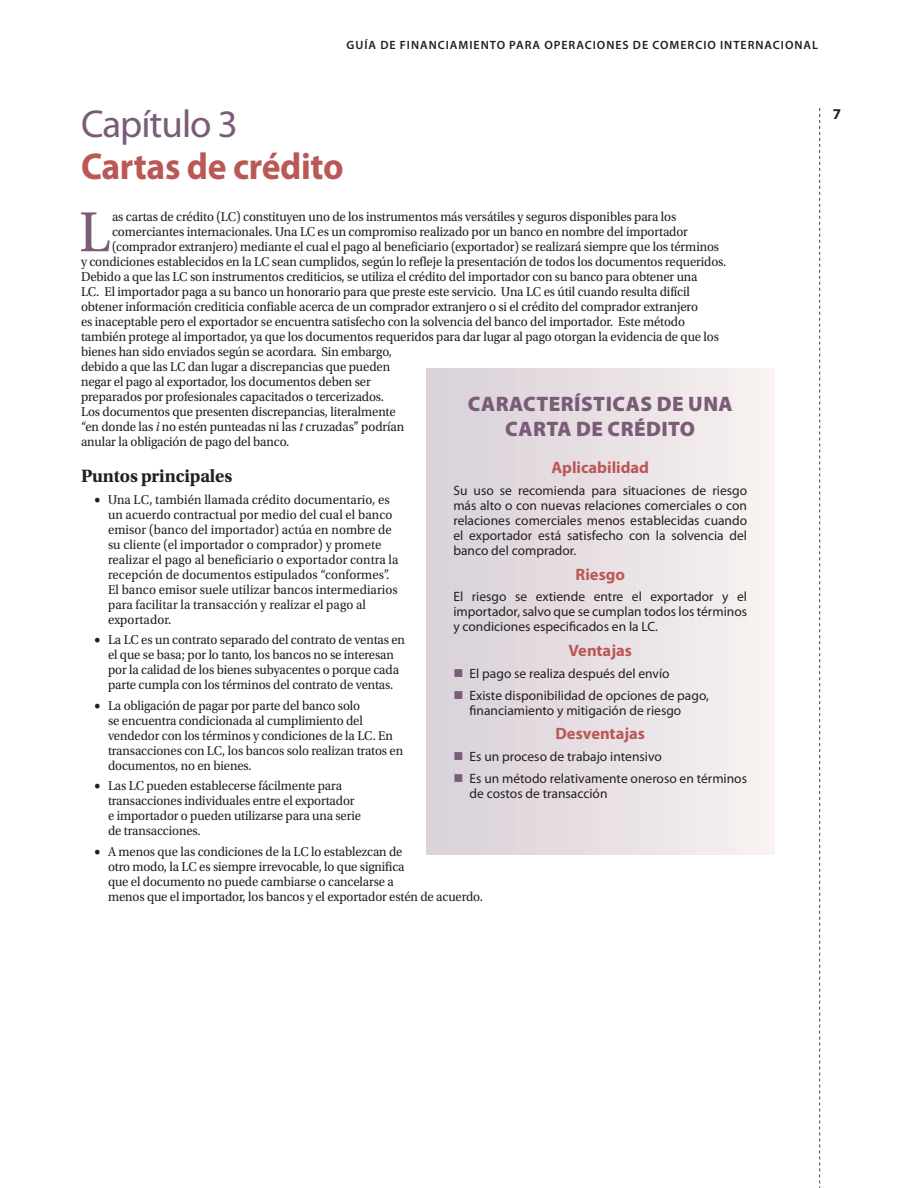
<style>
.page{position:relative;width:918px;height:1188px;background:#fff}
.page>*{position:absolute;margin:0;border:0;box-sizing:border-box;transform-origin:0 0}
.Drop_Cap{font:59.4px "Utopia Std";color:#7a5c79;scale:.95 1}
.Chapter_Number{font:39px "Myriad Pro";letter-spacing:-.025em;color:#7a5c79}
.Chapter_Title{font:700 37.5px "Myriad Pro";letter-spacing:-.01em;color:#ba5856;scale:.95 1}
.t1{font:900 21px/25.2px "Myriad Pro";letter-spacing:.02em;color:#7a5c79;text-align:center}
.Heading_1{font:700 18.75px "Utopia Std";letter-spacing:-.01em;color:#231f20}
.t2{font:700 16.5px "Myriad Pro";color:#ba5856}
.t3{font:700 15px "Myriad Pro";color:#231f20}
.Drop_Cap-2{font:13.5px/15px "Utopia Std";letter-spacing:-.01em;color:#231f20;scale:.95 1}
.t4{font:13.5px/15px "Myriad Pro";color:#231f20;text-align:justify}
.t5{font:600 12px "Myriad Pro";letter-spacing:.08em;color:#231f20}
.s1{font-style:italic}
</style>
<div class="page">
<svg style="left:819px;top:108px;width:1px;height:1080px"></svg>
<div style="left:426px;top:368px;width:348px;height:486px;background:linear-gradient(to right,#d9d0d8,#f8f2f0)"></div>
<svg style="left:455px;top:669px;width:7px;height:8px"></svg>
<svg style="left:455px;top:691px;width:7px;height:8px"></svg>
<svg style="left:455px;top:752px;width:7px;height:8px"></svg>
<svg style="left:455px;top:774px;width:7px;height:8px"></svg>
<p class="t5" style="left:347px;top:37px;width:473px">GUÍA DE FINANCIAMIENTO PARA OPERACIONES DE COMERCIO INTERNACIONAL</p>
<p class="Chapter_Number" style="left:81px;top:100px;width:158px">Capítulo 3</p>
<p class="Chapter_Title" style="left:81px;top:142px;width:278px">Cartas de crédito</p>
<p class="Drop_Cap" style="left:79px;top:200px;width:34px">L</p>
<p class="Drop_Cap-2" style="left:112px;top:210px;width:595px">as cartas de crédito (LC) constituyen uno de los instrumentos más versátiles y seguros disponibles para los</p>
<p class="Drop_Cap-2" style="left:112px;top:225px;width:608px">comerciantes internacionales. Una LC es un compromiso realizado por un banco en nombre del importador</p>
<p class="Drop_Cap-2" style="left:112px;top:240px;width:641px">(comprador extranjero) mediante el cual el pago al beneficiario (exportador) se realizará siempre que los términos</p>
<p class="Drop_Cap-2" style="left:81px;top:255px;width:681px">y condiciones establecidos en la LC sean cumplidos, según lo refleje la presentación de todos los documentos requeridos.</p>
<p class="Drop_Cap-2" style="left:81px;top:270px;width:651px">Debido a que las LC son instrumentos crediticios, se utiliza el crédito del importador con su banco para obtener una</p>
<p class="Drop_Cap-2" style="left:81px;top:285px;width:643px">LC. El importador paga a su banco un honorario para que preste este servicio. Una LC es útil cuando resulta difícil</p>
<p class="Drop_Cap-2" style="left:81px;top:300px;width:651px">obtener información crediticia confiable acerca de un comprador extranjero o si el crédito del comprador extranjero</p>
<p class="Drop_Cap-2" style="left:81px;top:315px;width:637px">es inaceptable pero el exportador se encuentra satisfecho con la solvencia del banco del importador. Este método</p>
<p class="Drop_Cap-2" style="left:81px;top:330px;width:673px">también protege al importador, ya que los documentos requeridos para dar lugar al pago otorgan la evidencia de que los</p>
<p class="Drop_Cap-2" style="left:81px;top:345px;width:329px">bienes han sido enviados según se acordara. Sin embargo,</p>
<p class="Drop_Cap-2" style="left:81px;top:360px;width:327px">debido a que las LC dan lugar a discrepancias que pueden</p>
<p class="Drop_Cap-2" style="left:81px;top:375px;width:307px">negar el pago al exportador, los documentos deben ser</p>
<p class="Drop_Cap-2" style="left:81px;top:390px;width:321px">preparados por profesionales capacitados o tercerizados.</p>
<p class="Drop_Cap-2" style="left:81px;top:405px;width:333px">Los documentos que presenten discrepancias, literalmente</p>
<p class="Drop_Cap-2" style="left:81px;top:420px;width:342px">“en donde las <span class="s1">i</span> no estén punteadas ni las <span class="s1">t</span> cruzadas” podrían</p>
<p class="Drop_Cap-2" style="left:81px;top:435px;width:221px">anular la obligación de pago del banco.</p>
<p class="Heading_1" style="left:81px;top:465px;width:153px">Puntos principales</p>
<p class="Drop_Cap-2" style="left:108px;top:492px;width:307px;text-indent:-14px">• Una LC, también llamada crédito documentario, es un acuerdo contractual por medio del cual el banco emisor (banco del importador) actúa en nombre de su cliente (el importador o comprador) y promete realizar el pago al beneficiario o exportador contra la recepción de documentos estipulados “conformes”.<br>El banco emisor suele utilizar bancos intermediarios para facilitar la transacción y realizar el pago al exportador.</p>
<p class="Drop_Cap-2" style="left:94px;top:633px;width:328px;text-align:center">• La LC es un contrato separado del contrato de ventas en el que se basa; por lo tanto, los bancos no se interesan<br>por la calidad de los bienes subyacentes o porque cada parte cumpla con los términos del contrato de ventas.</p>
<p class="Drop_Cap-2" style="left:108px;top:698px;width:312px;text-indent:-14px">• La obligación de pagar por parte del banco solo<br>se encuentra condicionada al cumplimiento del vendedor con los términos y condiciones de la LC. En transacciones con LC, los bancos solo realizan tratos en documentos, no en bienes.</p>
<p class="Drop_Cap-2" style="left:108px;top:779px;width:268px;text-indent:-14px">• Las LC pueden establecerse fácilmente para transacciones individuales entre el exportador e importador o pueden utilizarse para una serie de transacciones.</p>
<p class="Drop_Cap-2" style="left:108px;top:844px;width:396px;text-indent:-14px">• A menos que las condiciones de la LC lo establezcan de<br>otro modo, la LC es siempre irrevocable, lo que significa<br>que el documento no puede cambiarse o cancelarse a<br>menos que el importador, los bancos y el exportador estén de acuerdo.</p>
<p class="t1" style="left:468px;top:390px;width:266px">CARACTERÍSTICAS DE UNA<br>CARTA DE CRÉDITO</p>
<p class="t2" style="left:551px;top:457px;width:99px">Aplicabilidad</p>
<p class="t4" style="left:453px;top:483px;width:295px">Su uso se recomienda para situaciones de riesgo más alto o con nuevas relaciones comerciales o con relaciones comerciales menos establecidas cuando el exportador está satisfecho con la solvencia del banco del comprador.</p>
<p class="t2" style="left:576px;top:563px;width:51px">Riesgo</p>
<p class="t4" style="left:453px;top:589px;width:295px">El riesgo se extiende entre el exportador y el importador, salvo que se cumplan todos los términos y condiciones especificados en la LC.</p>
<p class="t2" style="left:569px;top:640px;width:65px">Ventajas</p>
<p class="t4" style="left:470px;top:662px;width:241px;line-height:21.8px">El pago se realiza después del envío<br>Existe disponibilidad de opciones de pago,</p>
<p class="t4" style="left:470px;top:702px;width:213px">financiamiento y mitigación de riesgo</p>
<p class="t2" style="left:555px;top:723px;width:91px">Desventajas</p>
<p class="t4" style="left:470px;top:745px;width:279px;line-height:21.8px">Es un proceso de trabajo intensivo<br>Es un método relativamente oneroso en términos</p>
<p class="t4" style="left:470px;top:786px;width:139px">de costos de transacción</p>
<p class="t3" style="left:833px;top:104px;width:10px">7</p>
</div>
